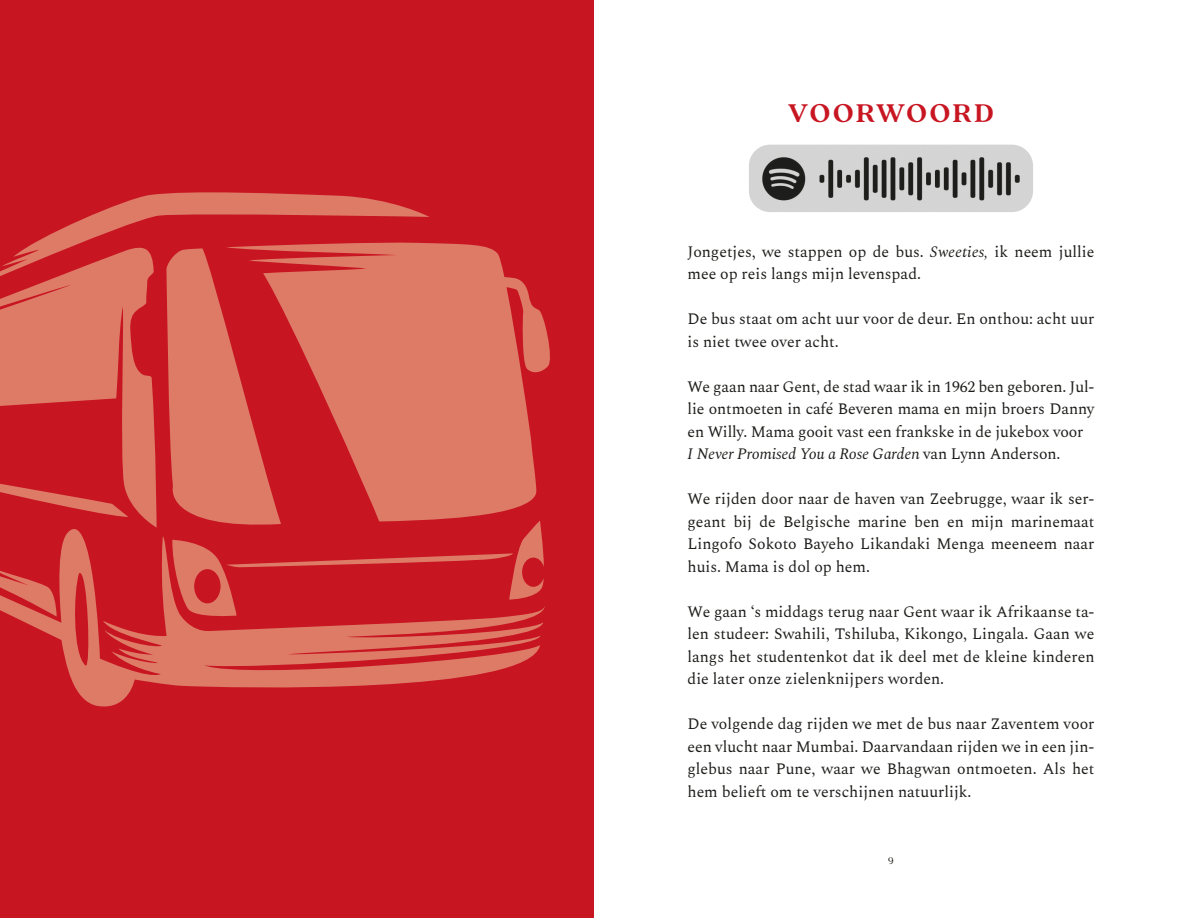
<style>
.page{position:relative;width:1188px;height:918px;background:#fff}
.page>*{position:absolute;margin:0;border:0;box-sizing:border-box;transform-origin:0 0}
.Hoofdstuk_tit{font:700 28.5px "Quincy CF";letter-spacing:.08em;color:#c81522}
.Platte_tekst{font:15.75px/22.5px "Spectral";color:#1d1d1b;text-align:justify}
.Platte_tekst-2{font:italic 15.75px "Spectral";letter-spacing:-.01em;color:#1d1d1b}
.t1{font:10.5px "Quincy CF";color:#1d1d1b}
.s1{font-style:italic}
.s2{font-style:normal}
</style>
<div class="page">
<div style="left:0;top:0;width:594px;height:918px;background:#c81522"></div>
<img style="left:749px;top:145px;width:284px;height:67px">
<svg style="left:0;top:192px;width:550px;height:515px"></svg>
<p class="Hoofdstuk_tit" style="left:788px;top:92px;width:208px">VOORWOORD</p>
<p class="Platte_tekst" style="left:688px;top:239px;width:408px">Jongetjes, we stappen op de bus. <span class="s1">Sweeties,</span> ik neem jullie mee op reis langs mijn levenspad.</p>
<p class="Platte_tekst" style="left:688px;top:306px;width:408px">De bus staat om acht uur voor de deur. En onthou: acht uur is niet twee over acht.</p>
<p class="Platte_tekst" style="left:688px;top:374px;width:408px">We gaan naar Gent, de stad waar ik in 1962 ben geboren. Jul&shy;lie ontmoeten in café Beveren mama en mijn broers Danny en Willy. Mama gooit vast een frankske in de jukebox voor</p>
<p class="Platte_tekst-2" style="left:688px;top:442px;width:374px">I Never Promised You a Rose Garden <span class="s2">van Lynn Anderson.</span></p>
<p class="Platte_tekst" style="left:688px;top:486px;width:408px">We rijden door naar de haven van Zeebrugge, waar ik ser&shy;geant bij de Belgische marine ben en mijn marinemaat Lingofo Sokoto Bayeho Likandaki Menga meeneem naar huis. Mama is dol op hem.</p>
<p class="Platte_tekst" style="left:688px;top:599px;width:408px">We gaan ‘s middags terug naar Gent waar ik Afrikaanse ta&shy;len studeer: Swahili, Tshiluba, Kikongo, Lingala. Gaan we langs het studentenkot dat ik deel met de kleine kinderen die later onze zielenknijpers worden.</p>
<p class="Platte_tekst" style="left:688px;top:711px;width:408px">De volgende dag rijden we met de bus naar Zaventem voor een vlucht naar Mumbai. Daarvandaan rijden we in een jin&shy;glebus naar Pune, waar we Bhagwan ontmoeten. Als het hem belieft om te verschijnen natuurlijk.</p>
<p class="t1" style="left:888px;top:853px;width:7px">9</p>
</div>
